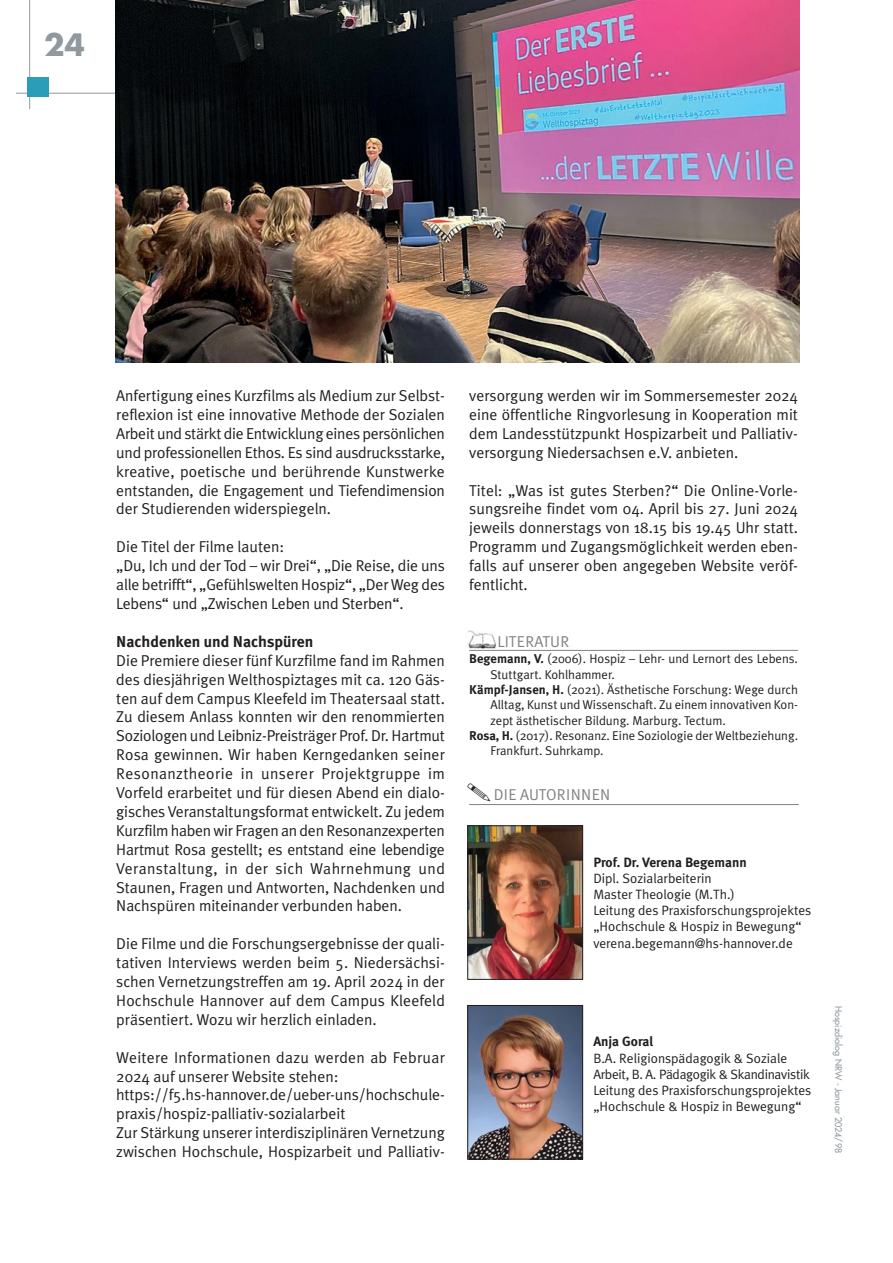
<style>
.page{position:relative;width:893px;height:1263px;background:#fff}
.page>*{position:absolute;margin:0;border:0;box-sizing:border-box;transform-origin:0 0}
.t1{font:700 30px "Futura";color:#8f999f}
.t2{font:15.75px/18.9px "Meta Plus Normal";color:#231f20;text-align:justify}
.t3{font:700 15.75px "Meta Plus";color:#231f20}
.t4{font:15.75px "Meta Plus Normal";letter-spacing:.005em;color:#808285}
.t5{font:13.5px/16.2px "Meta Plus Normal";color:#231f20}
.t6{font:700 13.5px "Meta Plus";color:#231f20}
.t7{font:12.75px "Meta Plus Normal";color:#231f20}
.t8{font:9px "Futura";color:#8f999f}
.s1{font-family:"Meta Plus";font-weight:700}
</style>
<div class="page">
<hr style="left:29px;top:0;width:1px;height:109px;background:#8f999f">
<hr style="left:16px;top:93px;width:143px;height:1px;background:#8f999f">
<div style="left:28px;top:77px;width:21px;height:19px;background:#2b9db8"></div>
<hr style="left:469px;top:650px;width:329px;height:1px;background:#808285">
<img style="left:469px;top:827px;width:112px;height:150px">
<div style="left:467px;top:825px;width:116px;height:154px;border:1px solid #231f20"></div>
<hr style="left:469px;top:804px;width:330px;height:1px;background:#808285">
<img style="left:469px;top:1007px;width:112px;height:150px">
<div style="left:467px;top:1005px;width:116px;height:154px;border:1px solid #231f20"></div>
<img style="left:468px;top:631px;width:28px;height:17px">
<img style="left:115px;top:0;width:684px;height:363px">
<h1 class="t1" style="left:44px;top:31px;width:43px">24</h1>
<p class="t2" style="left:116px;top:387px;width:330px">Anfertigung eines Kurzfilms als Medium zur Selbst&shy;reflexion ist eine innovative Methode der Sozialen Arbeit und stärkt die Entwicklung eines persönlichen und professionellen Ethos. Es sind ausdrucksstarke, kreative, poetische und berührende Kunstwerke entstanden, die Engagement und Tiefendimension der Studierenden widerspiegeln.</p>
<p class="t2" style="left:116px;top:538px;width:330px;text-align:left">Die Titel der Filme lauten:<br>„Du, Ich und der Tod – wir Drei“, „Die Reise, die uns alle betrifft“, „Gefühlswelten Hospiz“, „Der Weg des Lebens“ und „Zwischen Leben und Sterben“.</p>
<p class="t3" style="left:116px;top:635px;width:199px">Nachdenken und Nachspüren</p>
<p class="t2" style="left:116px;top:652px;width:330px">Die Premiere dieser fünf Kurzfilme fand im Rahmen des diesjährigen Welthospiztages mit ca. 120 Gäs - ten auf dem Campus Kleefeld im Theatersaal statt.<br>Zu diesem Anlass konnten wir den renommierten Soziologen und Leibniz-Preisträger Prof. Dr. Hartmut Rosa gewinnen. Wir haben Kerngedanken seiner Resonanztheorie in unserer Projektgruppe im Vorfeld erarbeitet und für diesen Abend ein dialo&shy;gisches Veranstaltungsformat entwickelt. Zu jedem Kurzfilm haben wir Fragen an den Resonanzexperten Hartmut Rosa gestellt; es entstand eine lebendige Veranstaltung, in der sich Wahrnehmung und Staunen, Fragen und Antworten, Nachdenken und Nachspüren miteinander verbunden haben.</p>
<p class="t2" style="left:116px;top:935px;width:330px">Die Filme und die Forschungsergebnisse der quali&shy;tativen Interviews werden beim 5. Niedersächsi&shy;schen Vernetzungstreffen am 19. April 2024 in der Hochschule Hannover auf dem Campus Kleefeld präsentiert. Wozu wir herzlich einladen.</p>
<p class="t2" style="left:116px;top:1049px;width:330px;text-align:left">Weitere Informationen dazu werden ab Februar 2024 auf unserer Website stehen: https://f5.hs-hannover.de/ueber-uns/hochschule&shy;praxis/hospiz-palliativ-sozialarbeit<br>Zur Stärkung unserer interdisziplinären Vernetzung zwischen Hochschule, Hospizarbeit und Palliativ-</p>
<p class="t2" style="left:469px;top:387px;width:330px">versorgung werden wir im Sommersemester 2024 eine öffentliche Ringvorlesung in Kooperation mit dem Landesstützpunkt Hospizarbeit und Palliativ&shy;versorgung Niedersachsen e.V. anbieten.</p>
<p class="t2" style="left:469px;top:482px;width:330px">Titel: „Was ist gutes Sterben?“ Die Online-Vorle&shy;sungsreihe findet vom 04. April bis 27. Juni 2024 jeweils donnerstags von 18.15 bis 19.45 Uhr statt.<br>Programm und Zugangsmöglichkeit werden eben&shy;falls auf unserer oben angegeben Website veröf&shy;fentlicht.</p>
<p class="t4" style="left:498px;top:635px;width:73px">LITERATUR</p>
<p class="t7" style="left:469px;top:654px;width:330px"><span class="s1">Begemann, V.</span> (2006). Hospiz – Lehr- und Lernort des Lebens.</p>
<p class="t7" style="left:490px;top:669px;width:126px">Stuttgart. Kohlhammer.</p>
<p class="t7" style="left:469px;top:685px;width:330px"><span class="s1">Kämpf-Jansen, H.</span> (2021). Ästhetische Forschung: Wege durch</p>
<p class="t7" style="left:490px;top:700px;width:309px">Alltag, Kunst und Wissenschaft. Zu einem innovativen Kon-</p>
<p class="t7" style="left:490px;top:715px;width:237px">zept ästhetischer Bildung. Marburg. Tectum.</p>
<p class="t7" style="left:469px;top:730px;width:330px"><span class="s1">Rosa, H.</span> (2017). Resonanz. Eine Soziologie der Weltbeziehung.</p>
<p class="t7" style="left:490px;top:746px;width:114px">Frankfurt. Suhrkamp.</p>
<p class="t4" style="left:494px;top:789px;width:118px">DIE AUTORINNEN</p>
<p class="t6" style="left:593px;top:857px;width:155px">Prof. Dr. Verena Begemann</p>
<p class="t5" style="left:593px;top:871px;width:220px">Dipl. Sozialarbeiterin<br>Master Theologie (M.Th.)<br>Leitung des Praxisforschungsprojektes „Hochschule &amp; Hospiz in Bewegung“ verena.begemann@hs-hannover.de</p>
<p class="t6" style="left:593px;top:1036px;width:62px">Anja Goral</p>
<p class="t5" style="left:593px;top:1051px;width:220px">B.A. Religionspädagogik &amp; Soziale Arbeit, B. A. Pädagogik &amp; Skandinavistik Leitung des Praxisforschungsprojektes „Hochschule &amp; Hospiz in Bewegung“</p>
<p class="t8" style="left:843px;top:1006px;width:149px;rotate:90deg">Hospizdialog NRW - Januar 2024/98</p>
</div>
